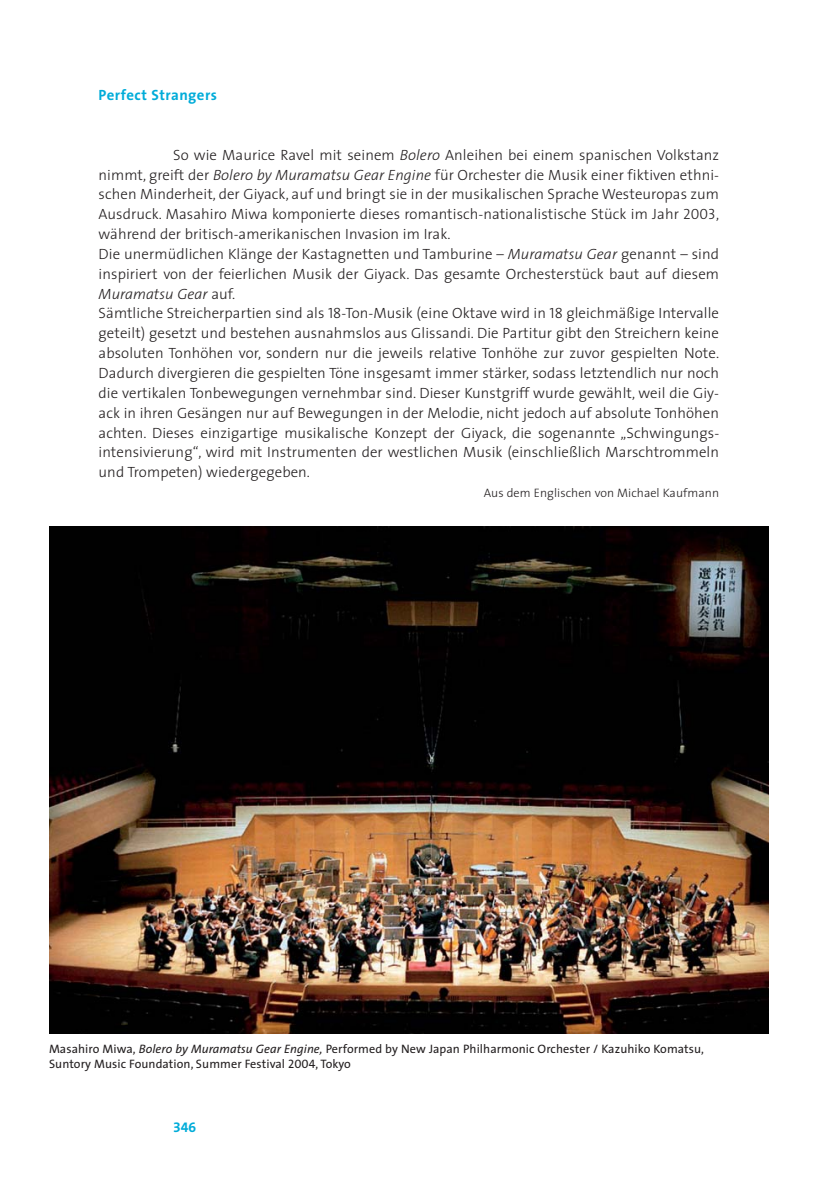
<style>
.page{position:relative;width:819px;height:1201px;background:#fff}
.page>*{position:absolute;margin:0;border:0;box-sizing:border-box;transform-origin:0 0}
.t1{font:300 14.88px/19.8px "The Sans";letter-spacing:.005em;color:#231f20}
.t2{font:700 14.88px "The Sans";letter-spacing:.03em;color:#00acd9}
.t3{font:14px "The Sans Bold Expert";color:#00acd9}
.t4{font:12.25px/14.9px "The Sans";letter-spacing:.005em;color:#231f20}
.t5{font:300 12.25px "The Sans";letter-spacing:.005em;color:#231f20}
.s1{font-style:italic}
.s2{font-family:"The Sans Light Caps";font-weight:400}
.s3{font-family:"The Sans Caps"}
</style>
<div class="page">
<img style="left:49px;top:527px;width:719px;height:506px">
<p class="t2" style="left:99px;top:87px;width:120px">Perfect Strangers</p>
<p class="t1" style="left:99px;top:146px;width:622px;text-indent:74px">So wie Maurice Ravel mit seinem <span class="s1">Bolero</span> Anleihen bei einem spanischen Volkstanz nimmt, greift der <span class="s1">Bolero by Muramatsu Gear Engine</span> für Orchester die Musik einer fiktiven ethni&shy;schen Minderheit, der Giyack, auf und bringt sie in der musikalischen Sprache Westeuropas zum Ausdruck. Masahiro Miwa komponierte dieses romantisch-nationalistische Stück im Jahr <span class="s2">2003</span>, während der britisch-amerikanischen Invasion im Irak.<br>Die unermüdlichen Klänge der Kastagnetten und Tamburine – <span class="s1">Muramatsu Gear</span> genannt – sind inspiriert von der feierlichen Musik der Giyack. Das gesamte Orchesterstück baut auf diesem <span class="s1">Muramatsu Gear</span> auf.<br>Sämtliche Streicherpartien sind als <span class="s2">18</span>-Ton-Musik (eine Oktave wird in <span class="s2">18</span> gleichmäßige Intervalle geteilt) gesetzt und bestehen ausnahmslos aus Glissandi. Die Partitur gibt den Streichern keine absoluten Tonhöhen vor, sondern nur die jeweils relative Tonhöhe zur zuvor gespielten Note.<br>Dadurch divergieren die gespielten Töne insgesamt immer stärker, sodass letztendlich nur noch die vertikalen Tonbewegungen vernehmbar sind. Dieser Kunstgriff wurde gewählt, weil die Giy&shy;ack in ihren Gesängen nur auf Bewegungen in der Melodie, nicht jedoch auf absolute Tonhöhen achten. Dieses einzigartige musikalische Konzept der Giyack, die sogenannte „Schwingungs&shy;intensivierung“, wird mit Instrumenten der westlichen Musik (einschließlich Marschtrommeln und Trompeten) wiedergegeben.</p>
<p class="t5" style="left:484px;top:488px;width:237px">Aus dem Englischen von Michael Kaufmann</p>
<p class="t4" style="left:49px;top:1042px;width:656px">Masahiro Miwa, <span class="s1">Bolero by Muramatsu Gear Engine,</span> Performed by New Japan Philharmonic Orchester / Kazuhiko Komatsu,<br>Suntory Music Foundation, Summer Festival <span class="s3">2004</span>, Tokyo</p>
<p class="t3" style="left:173px;top:1119px;width:25px">346</p>
</div>
